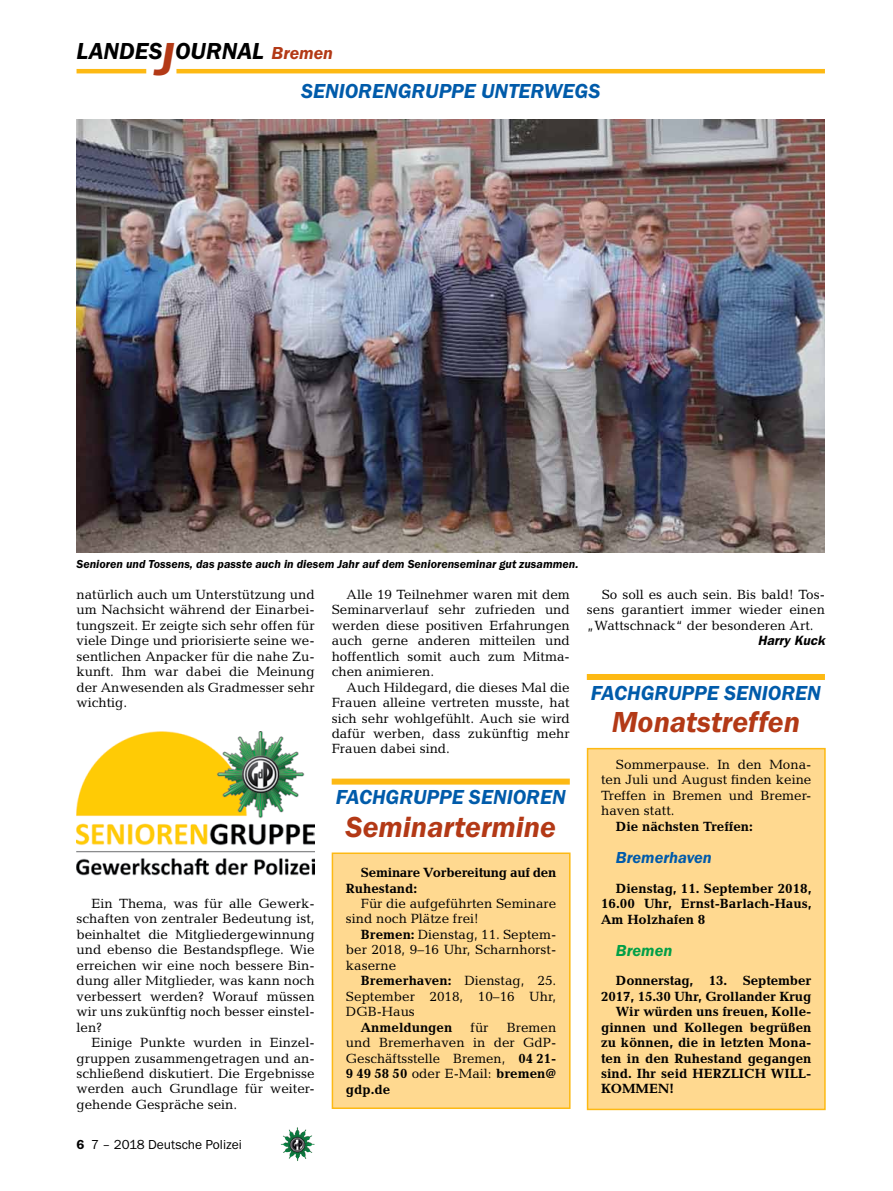
<style>
.page{position:relative;width:893px;height:1191px;background:#fff}
.page>*{position:absolute;margin:0;border:0;box-sizing:border-box;transform-origin:0 0}
.t1{font:italic 600 30px "Franklin Gothic Itc T";color:#b33916}
.t2{font:italic 600 24px "Franklin Gothic Itc T";color:#000}
.t3{font:italic 600 21px "Franklin Gothic Itc T";color:#005baa}
.t4{font:italic 600 16.5px "Franklin Gothic Itc T";color:#005baa}
.t5{font:italic 600 16.5px "Franklin Gothic Itc T";color:#009f47}
.t6{font:13.5px/15.5px "Candida";color:#000;text-align:justify}
.t7{font:700 13.5px/15.5px "Candida";color:#000;text-align:justify}
.t8{font:700 13.5px/15.5px "Candida";letter-spacing:-.02em;color:#000}
.t9{font:13.5px "Franklin Gothic Itc T";color:#000}
.t10{font:italic 600 13.5px "Franklin Gothic";color:#000}
.t11{font:italic 600 12px "Franklin Gothic Itc T";color:#000}
.s1{font-size:48px;color:#b33916}
.s2{font-size:18px;color:#b33916}
.s3{font-weight:700}
.s4{font-weight:600}
</style>
<div class="page">
<hr style="left:77px;top:69px;width:69px;height:4px;background:#fdb913">
<hr style="left:176px;top:69px;width:649px;height:4px;background:#fdb913">
<img style="left:281px;top:1128px;width:16px;height:24px">
<img style="left:77px;top:120px;width:748px;height:432px">
<img style="left:77px;top:731px;width:238px;height:145px">
<div style="left:332px;top:853px;width:238px;height:255px;background:#ffd990"></div>
<div style="left:332px;top:852px;width:239px;height:257px;border:2px solid #fdb913"></div>
<div style="left:588px;top:748px;width:237px;height:361px;background:#ffd990"></div>
<div style="left:587px;top:748px;width:239px;height:362px;border:2px solid #fdb913"></div>
<div style="left:332px;top:778px;width:238px;height:6px;background:#fdb913"></div>
<div style="left:587px;top:674px;width:238px;height:6px;background:#fdb913"></div>
<h2 class="t2" style="left:77px;top:37px;width:258px">LANDES<span class="s1">J</span>OURNAL <span class="s2">Bremen</span></h2>
<h3 class="t3" style="left:301px;top:79px;width:58px">Senioren</h3>
<h3 class="t3" style="left:398px;top:79px;width:28px">gruppe</h3>
<h3 class="t3" style="left:481px;top:79px;width:53px">un terwe</h3>
<h3 class="t3" style="left:575px;top:79px;width:25px">gs</h3>
<p class="t11" style="left:77px;top:557px;width:503px">Senioren und Tossens, das passte auch in diesem Jahr auf dem Seniorenseminar gut zusammen.</p>
<p class="t6" style="left:332px;top:586px;width:240px;text-indent:15px">Alle 19 Teilnehmer waren mit dem Seminarverlauf sehr zufrieden und werden diese positiven Erfahrungen auch gerne anderen mitteilen und hoffentlich somit auch zum Mitma&shy;chen animieren.</p>
<p class="t6" style="left:332px;top:679px;width:240px;text-indent:15px">Auch Hildegard, die dieses Mal die Frauen alleine vertreten musste, hat sich sehr wohlgefühlt. Auch sie wird dafür werben, dass zukünftig mehr Frauen dabei sind.</p>
<p class="t6" style="left:77px;top:586px;width:240px">natürlich auch um Unterstützung und um Nachsicht während der Einarbei&shy;tungszeit. Er zeigte sich sehr offen für viele Dinge und priorisierte seine we&shy;sentlichen Anpacker für die nahe Zu&shy;kunft. Ihm war dabei die Meinung der Anwesenden als Gradmesser sehr wichtig.</p>
<h3 class="t3" style="left:336px;top:785px;width:78px">Fachgruppe</h3>
<h3 class="t3" style="left:469px;top:785px;width:58px">Senioren</h3>
<p class="t6" style="left:77px;top:895px;width:240px;text-indent:15px">Ein Thema, was für alle Gewerk&shy;schaften von zentraler Bedeutung ist, beinhaltet die Mitgliedergewinnung und ebenso die Bestandspflege. Wie erreichen wir eine noch bessere Bin&shy;dung aller Mitglieder, was kann noch verbessert werden? Worauf müssen wir uns zukünftig noch besser einstel&shy;len?</p>
<p class="t6" style="left:77px;top:1034px;width:240px;text-indent:15px">Einige Punkte wurden in Einzel&shy;gruppen zusammengetragen und an&shy;schließend diskutiert. Die Ergebnisse werden auch Grundlage für weiter&shy;gehende Gespräche sein.</p>
<h1 class="t1" style="left:345px;top:809px;width:212px">Seminartermine</h1>
<p class="t8" style="left:346px;top:864px;width:212px;text-indent:15px">Seminare Vorbereitung auf den<br>Ruhestand:</p>
<p class="t6" style="left:346px;top:895px;width:212px;text-indent:15px">Für die aufgeführten Seminare sind noch Plätze frei!</p>
<p class="t6" style="left:346px;top:926px;width:212px;text-indent:15px"><span class="s3">Bremen:</span> Dienstag, 11. Septem&shy;ber 2018, 9–16 Uhr, Scharnhorst&shy;kaserne</p>
<p class="t6" style="left:346px;top:973px;width:212px;text-indent:15px"><span class="s3">Bremerhaven:</span> Dienstag, 25.<br>September 2018, 10–16 Uhr, DGB-Haus</p>
<p class="t7" style="left:361px;top:1019px;width:93px">Anmeldungen</p>
<p class="t6" style="left:471px;top:1019px;width:20px">für</p>
<p class="t6" style="left:346px;top:1019px;width:212px;text-indent:161px">Bremen und Bremerhaven in der GdP-Geschäftsstelle Bremen, <span class="s3">04 21- 9 49 58 50</span> oder E-Mail: <span class="s3">bremen@ gdp.de</span></p>
<p class="t6" style="left:587px;top:586px;width:240px;text-indent:15px">So soll es auch sein. Bis bald! Tos&shy;sens garantiert immer wieder einen „Wattschnack“ der besonderen Art.</p>
<p class="t10" style="left:758px;top:632px;width:69px">Harry Kuck</p>
<h3 class="t3" style="left:591px;top:680px;width:78px">Fachgruppe</h3>
<h3 class="t3" style="left:724px;top:680px;width:58px">Senioren</h3>
<h1 class="t1" style="left:612px;top:704px;width:190px">Monatstreffen</h1>
<p class="t6" style="left:601px;top:756px;width:212px;text-indent:15px">Sommerpause. In den Mona&shy;ten Juli und August finden keine Treffen in Bremen und Bremer&shy;haven statt.</p>
<p class="t7" style="left:616px;top:818px;width:138px">Die nächsten Treffen:</p>
<p class="t4" style="left:616px;top:848px;width:97px">Bremerhaven</p>
<p class="t7" style="left:601px;top:880px;width:212px;text-indent:15px">Dienstag, 11. September 2018, 16.00 Uhr, Ernst-Barlach-Haus, Am Holzhafen 8</p>
<p class="t5" style="left:616px;top:940px;width:58px">Bremen</p>
<p class="t7" style="left:616px;top:973px;width:197px">Donnerstag, 13. September</p>
<p class="t7" style="left:601px;top:988px;width:212px">2017, 15.30 Uhr, Grollander Krug</p>
<p class="t7" style="left:616px;top:1004px;width:197px">Wir würden uns freuen, Kolle-</p>
<p class="t7" style="left:601px;top:1019px;width:212px">ginnen und Kollegen begrüßen</p>
<p class="t7" style="left:601px;top:1034px;width:212px">zu können, die in letzten Mona-</p>
<p class="t7" style="left:601px;top:1050px;width:212px">ten in den Ruhestand gegangen</p>
<p class="t7" style="left:601px;top:1065px;width:212px">sind. Ihr seid HERZLICH WILL-</p>
<p class="t7" style="left:601px;top:1081px;width:74px">KOMMEN!</p>
<p class="t9" style="left:77px;top:1136px;width:167px"><span class="s4">6</span> 7 – 2018 Deutsche Polizei</p>
</div>
